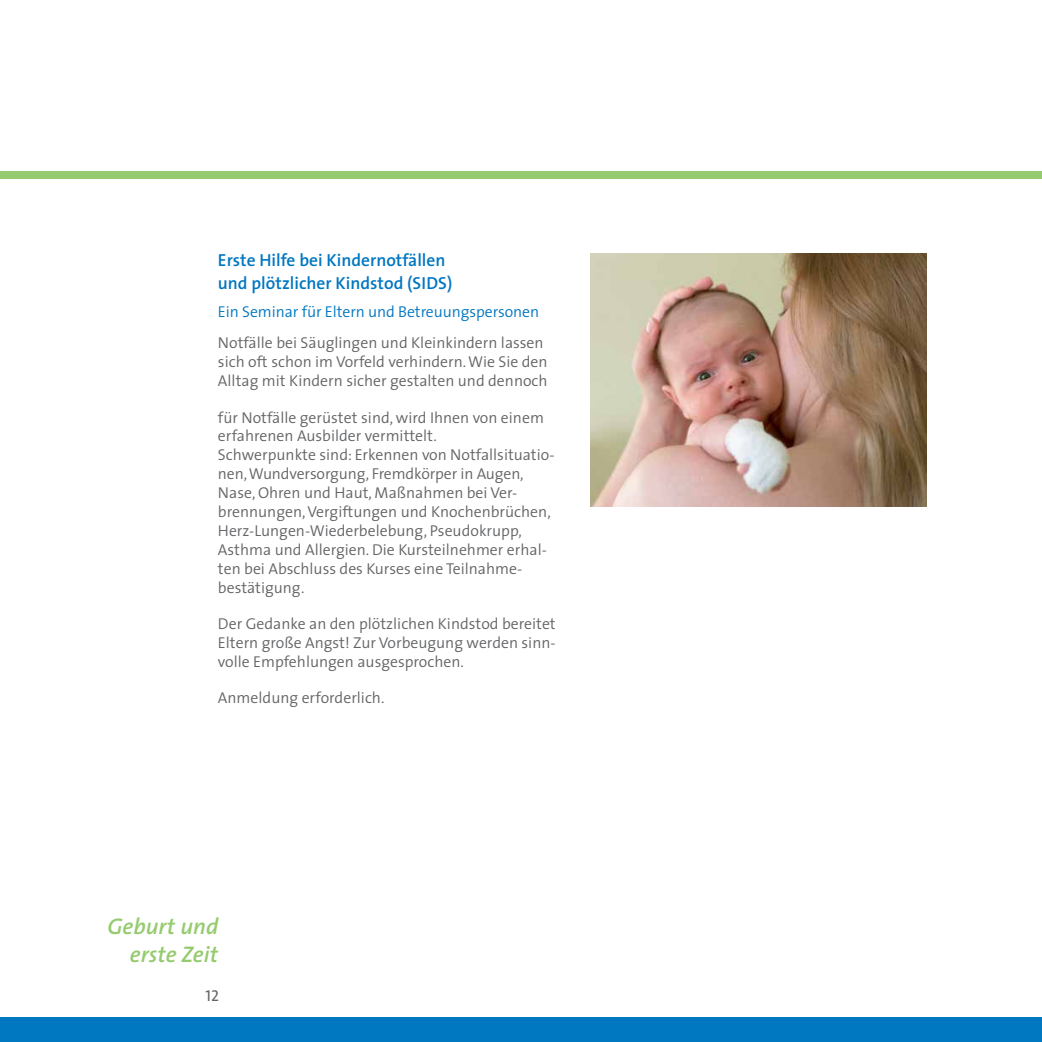
<style>
.page{position:relative;width:1042px;height:1042px;background:#fff}
.page>*{position:absolute;margin:0;border:0;box-sizing:border-box;transform-origin:0 0}
.t1{font:italic 600 22.75px/28px "The Sans";color:#95cb6e;text-align:right}
.t2{font:600 17.5px/22.4px "The Sans";color:#0077c1}
.t3{font:300 15.75px/18.9px "The Sans";color:#636466}
.t4{font:300 15.75px "The Sans";letter-spacing:-.005em;color:#0077c1}
.t5{font:15.75px "The Sans Caps";color:#636466}
</style>
<div class="page">
<div style="left:0;top:1017px;width:1042px;height:25px;background:#0077c1"></div>
<div style="left:0;top:171px;width:1042px;height:8px;background:#95cb6e"></div>
<img style="left:591px;top:254px;width:335px;height:253px">
<p class="t2" style="left:218px;top:251px;width:236px">Erste Hilfe bei Kindernotfällen und plötzlicher Kindstod (SIDS)</p>
<p class="t4" style="left:218px;top:306px;width:323px">Ein Seminar für Eltern und Betreuungspersonen</p>
<p class="t3" style="left:218px;top:335px;width:331px">Notfälle bei Säuglingen und Kleinkindern lassen sich oft schon im Vorfeld verhindern. Wie Sie den<br>Alltag mit Kindern sicher gestalten und dennoch</p>
<p class="t3" style="left:218px;top:410px;width:338px">für Notfälle gerüstet sind, wird Ihnen von einem erfahrenen Ausbilder vermittelt.<br>Schwerpunkte sind: Erkennen von Notfallsituatio&shy;nen, Wundversorgung, Fremdkörper in Augen, Nase, Ohren und Haut, Maßnahmen bei Ver&shy;brennungen, Vergiftungen und Knochenbrüchen, Herz-Lungen-Wiederbelebung, Pseudokrupp, Asthma und Allergien. Die Kursteilnehmer erhal&shy;ten bei Abschluss des Kurses eine Teilnahme&shy;bestätigung.</p>
<p class="t3" style="left:218px;top:616px;width:339px;text-align:justify">Der Gedanke an den plötzlichen Kindstod bereitet Eltern große Angst! Zur Vorbeugung werden sinn&shy;volle Empfehlungen ausgesprochen.</p>
<p class="t3" style="left:218px;top:690px;width:168px">Anmeldung erforderlich.</p>
<h1 class="t1" style="left:108px;top:914px;width:112px">Geburt und erste Zeit</h1>
<p class="t5" style="left:205px;top:990px;width:15px">12</p>
</div>
